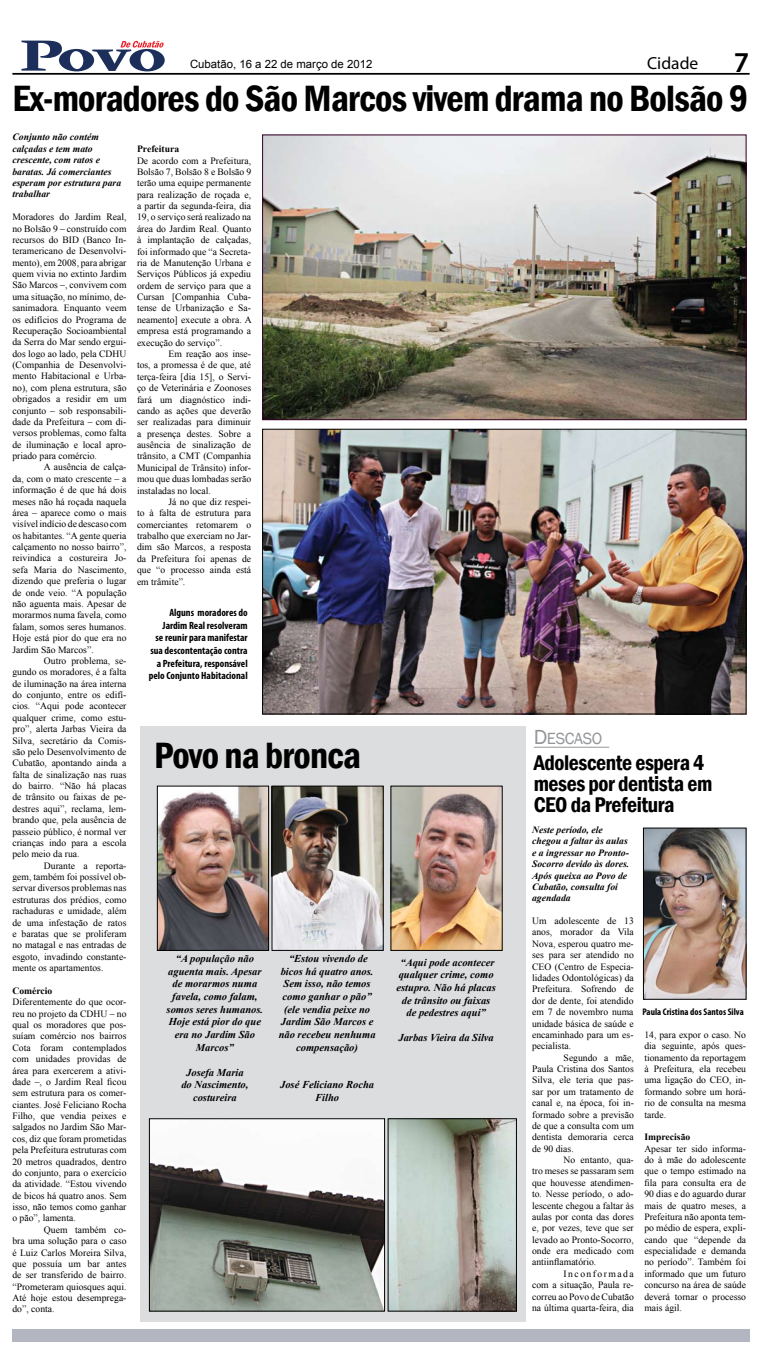
<style>
.page{position:relative;width:762px;height:1352px;background:#fff}
.page>*{position:absolute;margin:0;border:0;box-sizing:border-box;transform-origin:0 0}
.t1{font:600 condensed 37.62px "Franklin Gothic";letter-spacing:-.02em;color:#000}
.t2{font:600 condensed 21.88px/21px "Franklin Gothic";letter-spacing:-.02em;color:#000}
.t3{font:17.5px "Myriad Pro";color:#000}
.t4{font:16.62px "Franklin Gothic";color:#939598}
.t5{font:11.38px "Arial";color:#000}
.t6{font:italic 700 10.5px/12.6px "Times New Roman";color:#000;text-align:center}
.t7{font:700 condensed 10.5px/12.6px "Myriad Pro";color:#000;text-align:right}
.t8{font:9.62px/11.4px "Times New Roman";color:#000;text-align:justify}
.t9{font:italic 700 9.62px/11.4px "Times New Roman";color:#000}
.t10{font:700 9.62px "Times New Roman";color:#000}
.t11{font:700 condensed 9.62px "Myriad Pro";color:#000}
.s1{font-weight:600;font-size:28.88px}
.s2{font-size:21px}
</style>
<div class="page">
<hr style="left:12px;top:73px;width:737px;height:2px;background:#000">
<svg style="left:21px;top:41px;width:144px;height:30px"></svg>
<div style="left:12px;top:1329px;width:737px;height:13px;background:#b3b6c1"></div>
<img style="left:264px;top:136px;width:480px;height:282px">
<div style="left:262px;top:134px;width:484px;height:286px;border:1px solid #380025"></div>
<img style="left:264px;top:431px;width:480px;height:281px">
<div style="left:262px;top:429px;width:484px;height:285px;border:1px solid #000"></div>
<div style="left:140px;top:726px;width:385px;height:596px;background:#dcddde"></div>
<img style="left:159px;top:788px;width:108px;height:161px">
<div style="left:157px;top:786px;width:112px;height:165px;border:1px solid #000"></div>
<img style="left:392px;top:788px;width:108px;height:161px">
<div style="left:390px;top:786px;width:112px;height:165px;border:1px solid #000"></div>
<img style="left:273px;top:788px;width:108px;height:161px">
<div style="left:271px;top:786px;width:112px;height:165px;border:1px solid #000"></div>
<img style="left:151px;top:1120px;width:232px;height:189px">
<div style="left:149px;top:1118px;width:236px;height:193px;border:1px solid #000"></div>
<img style="left:389px;top:1120px;width:126px;height:189px">
<div style="left:387px;top:1118px;width:130px;height:193px;border:1px solid #000"></div>
<hr style="left:533px;top:747px;width:76px;height:1px;background:#939598">
<img style="left:645px;top:829px;width:99px;height:169px">
<div style="left:643px;top:827px;width:103px;height:173px;border:1px solid #000"></div>
<p class="t5" style="left:190px;top:57px;width:184px">Cubatão, 16 a 22 de março de 2012</p>
<h3 class="t3" style="left:647px;top:52px;width:103px">Cidade <span class="s1">7</span></h3>
<h1 class="t1" style="left:13px;top:73px;width:737px">Ex-moradores do São Marcos vivem drama no Bolsão 9</h1>
<p class="t9" style="left:12px;top:131px;width:110px">Conjunto não contém calçadas e tem mato crescente, com ratos e baratas. Já comerciantes esperam por estrutura para trabalhar</p>
<p class="t8" style="left:12px;top:211px;width:116px">Moradores do Jardim Real, no Bolsão 9 – construído com recursos do BID (Banco In&shy;teramericano de Desenvolvi&shy;mento), em 2008, para abrigar quem vivia no extinto Jardim São Marcos –, convivem com uma situação, no mínimo, de&shy;sanimadora. Enquanto veem os edifícios do Programa de Recuperação Socioambiental da Serra do Mar sendo ergui&shy;dos logo ao lado, pela CDHU (Companhia de Desenvolvi&shy;mento Habitacional e Urba&shy;no), com plena estrutura, são obrigados a residir em um conjunto – sob responsabili&shy;dade da Prefeitura – com di&shy;versos problemas, como falta de iluminação e local apro&shy;priado para comércio.</p>
<p class="t8" style="left:12px;top:461px;width:116px;text-indent:32px">A ausência de calça&shy;da, com o mato crescente – a informação é de que há dois meses não há roçada naquela área – aparece como o mais visível indício de descaso com os habitantes. “A gente queria calçamento no nosso bairro”, reivindica a costureira Jo&shy;sefa Maria do Nascimento, dizendo que preferia o lugar de onde veio. “A população não aguenta mais. Apesar de morarmos numa favela, como falam, somos seres humanos.<br>Hoje está pior do que era no Jardim São Marcos”.</p>
<p class="t8" style="left:12px;top:655px;width:116px;text-indent:32px">Outro problema, se&shy;gundo os moradores, é a falta de iluminação na área interna do conjunto, entre os edifí&shy;cios. “Aqui pode acontecer qualquer crime, como estu&shy;pro”, alerta Jarbas Vieira da Silva, secretário da Comis&shy;são pelo Desenvolvimento de Cubatão, apontando ainda a falta de sinalização nas ruas do bairro. “Não há placas de trânsito ou faixas de pe&shy;destres aqui”, reclama, lem&shy;brando que, pela ausência de passeio público, é normal ver crianças indo para a escola pelo meio da rua.</p>
<p class="t8" style="left:12px;top:860px;width:116px;text-indent:32px">Durante a reporta&shy;gem, também foi possível ob&shy;servar diversos problemas nas estruturas dos prédios, como rachaduras e umidade, além de uma infestação de ratos e baratas que se proliferam no matagal e nas entradas de esgoto, invadindo constante&shy;mente os apartamentos.</p>
<p class="t10" style="left:12px;top:984px;width:42px">Comércio</p>
<p class="t8" style="left:12px;top:996px;width:116px">Diferentemente do que ocor&shy;reu no projeto da CDHU – no qual os moradores que pos&shy;suíam comércio nos bairros Cota foram contemplados com unidades providas de área para exercerem a ativi&shy;dade –, o Jardim Real ficou sem estrutura para os comer&shy;ciantes. José Feliciano Rocha Filho, que vendia peixes e salgados no Jardim São Mar&shy;cos, diz que foram prometidas pela Prefeitura estruturas com 20 metros quadrados, dentro do conjunto, para o exercício da atividade. “Estou vivendo de bicos há quatro anos. Sem isso, não temos como ganhar o pão”, lamenta.</p>
<p class="t8" style="left:12px;top:1224px;width:116px;text-indent:32px">Quem também co&shy;bra uma solução para o caso é Luiz Carlos Moreira Silva, que possuía um bar antes de ser transferido de bairro. “Prometeram quiosques aqui.<br>Até hoje estou desemprega&shy;do”, conta.</p>
<p class="t10" style="left:137px;top:142px;width:44px">Prefeitura</p>
<p class="t8" style="left:137px;top:154px;width:116px">De acordo com a Prefeitura, Bolsão 7, Bolsão 8 e Bolsão 9 terão uma equipe permanente para realização de roçada e, a partir da segunda-feira, dia 19, o serviço será realizado na área do Jardim Real. Quanto à implantação de calçadas, foi informado que “a Secreta&shy;ria de Manutenção Urbana e Serviços Públicos já expediu ordem de serviço para que a Cursan [Companhia Cuba&shy;tense de Urbanização e Sa&shy;neamento] execute a obra. A empresa está programando a execução do serviço”.</p>
<p class="t8" style="left:137px;top:348px;width:116px;text-indent:32px">Em reação aos inse&shy;tos, a promessa é de que, até terça-feira [dia 15], o Servi&shy;ço de Veterinária e Zoonoses fará um diagnóstico indi&shy;cando as ações que deverão ser realizadas para diminuir a presença destes. Sobre a ausência de sinalização de trânsito, a CMT (Companhia Municipal de Trânsito) infor&shy;mou que duas lombadas serão instaladas no local.</p>
<p class="t8" style="left:137px;top:496px;width:116px;text-indent:32px">Já no que diz respei&shy;to à falta de estrutura para comerciantes retomarem o trabalho que exerciam no Jar&shy;dim são Marcos, a resposta da Prefeitura foi apenas de que “o processo ainda está em trâmite”.</p>
<p class="t7" style="left:149px;top:606px;width:100px">Alguns moradores do<br>Jardim Real resolveram<br>se reunir para manifestar sua descontentação contra a Prefeitura, responsável pelo Conjunto Habitacional</p>
<h1 class="t1" style="left:154px;top:730px;width:209px">Povo na bronca</h1>
<p class="t6" style="left:166px;top:952px;width:98px">“A população não aguenta mais. Apesar de morarmos numa favela, como falam, somos seres humanos.<br>Hoje está pior do que era no Jardim São<br>Marcos”</p>
<p class="t6" style="left:181px;top:1065px;width:69px">Josefa Maria do Nascimento, costureira</p>
<p class="t6" style="left:278px;top:952px;width:98px">“Estou vivendo de bicos há quatro anos.<br>Sem isso, não temos como ganhar o pão” (ele vendia peixe no<br>Jardim São Marcos e não recebeu nenhuma compensação)</p>
<p class="t6" style="left:280px;top:1078px;width:95px">José Feliciano Rocha<br>Filho</p>
<p class="t6" style="left:396px;top:956px;width:101px">“Aqui pode acontecer qualquer crime, como estupro. Não há placas de trânsito ou faixas de pedestres aqui”</p>
<p class="t6" style="left:398px;top:1031px;width:97px">Jarbas Vieira da Silva</p>
<h3 class="t4" style="left:533px;top:728px;width:70px"><span class="s2">D</span>ESCASO</h3>
<h2 class="t2" style="left:533px;top:751px;width:180px">Adolescente espera 4 meses por dentista em<br>CEO da Prefeitura</h2>
<p class="t9" style="left:532px;top:824px;width:99px">Neste período, ele chegou a faltar às aulas e a ingressar no Pronto-<br>Socorro devido às dores.<br>Após queixa ao Povo de<br>Cubatão, consulta foi agendada</p>
<p class="t8" style="left:532px;top:915px;width:103px">Um adolescente de 13 anos, morador da Vila Nova, esperou quatro me&shy;ses para ser atendido no CEO (Centro de Especia&shy;lidades Odontológicas) da Prefeitura. Sofrendo de dor de dente, foi atendido em 7 de novembro numa unidade básica de saúde e encaminhado para um es&shy;pecialista.</p>
<p class="t8" style="left:532px;top:1051px;width:103px;text-indent:32px">Segundo a mãe, Paula Cristina dos Santos Silva, ele teria que pas&shy;sar por um tratamento de canal e, na época, foi in&shy;formado sobre a previsão de que a consulta com um dentista demoraria cerca de 90 dias.</p>
<p class="t8" style="left:532px;top:1154px;width:103px;text-indent:32px">No entanto, qua&shy;tro meses se passaram sem que houvesse atendimen&shy;to. Nesse período, o ado&shy;lescente chegou a faltar às aulas por conta das dores e, por vezes, teve que ser levado ao Pronto-Socorro, onde era medicado com antiinflamatório.</p>
<p class="t8" style="left:532px;top:1268px;width:103px;text-indent:32px">Inconformada com a situação, Paula re&shy;correu ao Povo de Cubatão na última quarta-feira, dia</p>
<p class="t11" style="left:642px;top:1006px;width:103px">Paula Cristina dos Santos Silva</p>
<p class="t8" style="left:644px;top:1029px;width:103px">14, para expor o caso. No dia seguinte, após ques&shy;tionamento da reportagem à Prefeitura, ela recebeu uma ligação do CEO, in&shy;formando sobre um horá&shy;rio de consulta na mesma tarde.</p>
<p class="t10" style="left:644px;top:1130px;width:47px">Imprecisão</p>
<p class="t8" style="left:644px;top:1142px;width:103px">Apesar ter sido informa&shy;do à mãe do adolescente que o tempo estimado na fila para consulta era de 90 dias e do aguardo durar mais de quatro meses, a Prefeitura não aponta tem&shy;po médio de espera, expli&shy;cando que “depende da especialidade e demanda no período”. Também foi informado que um futuro concurso na área de saúde deverá tornar o processo mais ágil.</p>
</div>
